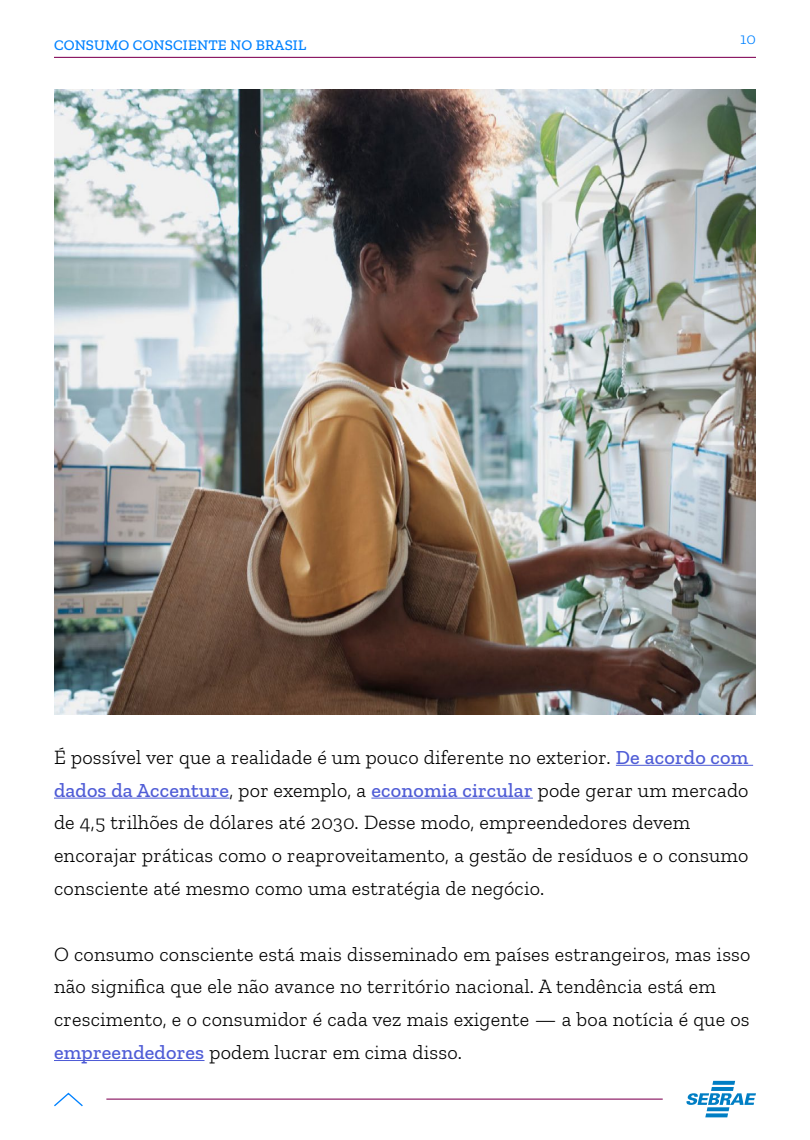
<style>
.page{position:relative;width:810px;height:1140px;background:#fff}
.page>*{position:absolute;margin:0;border:0;box-sizing:border-box;transform-origin:0 0}
.t1{font:300 20.25px/32.8px "Zilla Slab";letter-spacing:.01em;color:#000}
.t2{font:300 16.5px "Zilla Slab";color:#0082ff}
.t3{font:500 15px "Zilla Slab";letter-spacing:.01em;color:#0082ff}
.s1{font-weight:500;color:#4f5cd6}
</style>
<div class="page">
<svg style="left:54px;top:1092px;width:29px;height:15px"></svg>
<hr style="left:54px;top:57px;width:702px;height:1px;background:#870f5d">
<hr style="left:106px;top:1099px;width:557px;height:1px;background:#870f5d">
<hr style="left:616px;top:765px;width:137px;height:1px;background:#4f5cd6">
<hr style="left:54px;top:798px;width:175px;height:1px;background:#4f5cd6">
<hr style="left:371px;top:798px;width:162px;height:1px;background:#4f5cd6">
<hr style="left:54px;top:1060px;width:151px;height:1px;background:#4f5cd6">
<img style="left:54px;top:90px;width:702px;height:625px">
<svg style="left:686px;top:1081px;width:70px;height:36px"></svg>
<p class="t3" style="left:54px;top:36px;width:254px">CONSUMO CONSCIENTE NO BRASIL</p>
<p class="t2" style="left:740px;top:29px;width:17px">10</p>
<p class="t1" style="left:54px;top:741px;width:696px">É possível ver que a realidade é um pouco diferente no exterior. <span class="s1">De acordo com dados da Accenture</span>, por exemplo, a <span class="s1">economia circular</span> pode gerar um mercado de 4,5 trilhões de dólares até 2030. Desse modo, empreendedores devem encorajar práticas como o reaproveitamento, a gestão de resíduos e o consumo consciente até mesmo como uma estratégia de negócio.</p>
<p class="t1" style="left:54px;top:938px;width:698px">O consumo consciente está mais disseminado em países estrangeiros, mas isso não significa que ele não avance no território nacional. A tendência está em crescimento, e o consumidor é cada vez mais exigente — a boa notícia é que os <span class="s1">empreendedores</span> podem lucrar em cima disso.</p>
</div>
